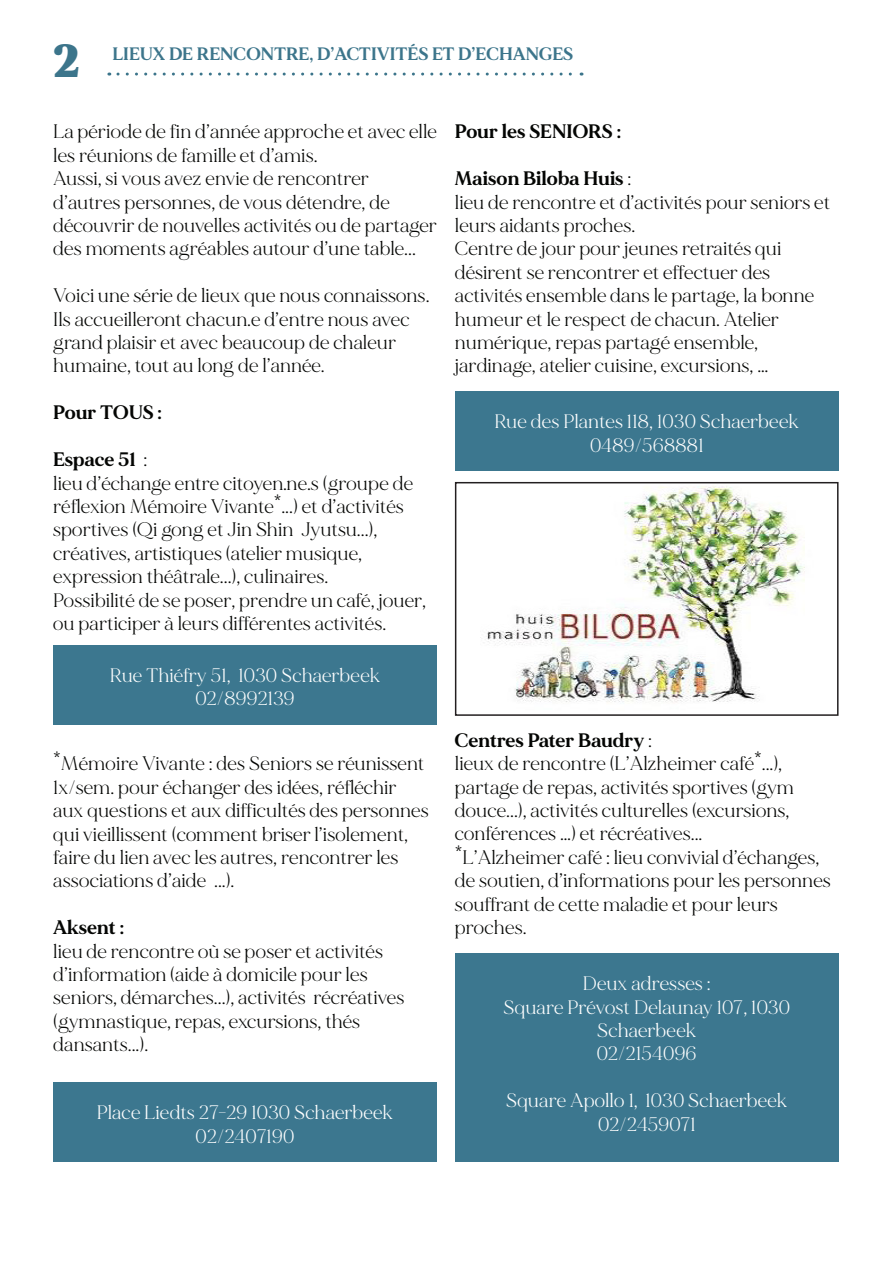
<style>
.page{position:relative;width:893px;height:1263px;background:#fff}
.page>*{position:absolute;margin:0;border:0;box-sizing:border-box;transform-origin:0 0}
.t1{font:900 46.5px "MADE Mirage";color:#3c758b}
.t2{font:19.5px/23.4px "MADE Mirage";color:#040503}
.t3{font:19.5px/23.4px "MADE Mirage";color:#fff;text-align:center}
.t4{font:700 19.5px "MADE Mirage";letter-spacing:.01em;color:#040503}
.t5{font:700 18px "MADE Mirage";color:#3c758b}
.s1{font-weight:400}
</style>
<div class="page">
<svg style="left:118px;top:73px;width:464px;height:3px"></svg>
<div style="left:53px;top:645px;width:384px;height:79px;background:#3c778f"></div>
<div style="left:53px;top:1082px;width:384px;height:79px;background:#3c778f"></div>
<div style="left:455px;top:391px;width:383px;height:80px;background:#3c778f"></div>
<div style="left:455px;top:953px;width:383px;height:208px;background:#3c778f"></div>
<img style="left:480px;top:486px;width:325px;height:217px">
<div style="left:455px;top:482px;width:383px;height:234px;border:2px solid #231f20"></div>
<p class="t1" style="left:53px;top:29px;width:28px">2</p>
<p class="t5" style="left:113px;top:42px;width:462px">LIEUX DE RENCONTRE, D’ACTIVITÉS ET D’ECHANGES</p>
<p class="t2" style="left:53px;top:120px;width:385px">La période de fin d’année approche et avec elle les réunions de famille et d’amis.</p>
<p class="t2" style="left:53px;top:167px;width:385px">Aussi, si vous avez envie de rencontrer d’autres personnes, de vous détendre, de découvrir de nouvelles activités ou de partager des moments agréables autour d’une table...</p>
<p class="t2" style="left:53px;top:284px;width:378px">Voici une série de lieux que nous connaissons.<br>Ils accueilleront chacun.e d’entre nous avec grand plaisir et avec beaucoup de chaleur humaine, tout au long de l’année.</p>
<p class="t4" style="left:53px;top:400px;width:110px">Pour TOUS :</p>
<p class="t4" style="left:53px;top:447px;width:96px">Espace 51 <span class="s1">:</span></p>
<p class="t2" style="left:53px;top:471px;width:361px">lieu d’échange entre citoyen.ne.s (groupe de réflexion Mémoire Vivante*...) et d’activités sportives (Qi gong et Jin Shin Jyutsu...), créatives, artistiques (atelier musique, expression théâtrale...), culinaires.</p>
<p class="t2" style="left:53px;top:588px;width:374px">Possibilité de se poser, prendre un café, jouer, ou participer à leurs différentes activités.</p>
<p class="t3" style="left:110px;top:664px;width:272px">Rue Thiéfry 51, 1030 Schaerbeek</p>
<p class="t3" style="left:195px;top:687px;width:101px">02/8992139</p>
<p class="t2" style="left:53px;top:752px;width:377px">*Mémoire Vivante : des Seniors se réunissent 1x/sem. pour échanger des idées, réfléchir aux questions et aux difficultés des personnes qui vieillissent (comment briser l’isolement, faire du lien avec les autres, rencontrer les associations d’aide ...).</p>
<p class="t4" style="left:53px;top:915px;width:72px">Aksent :</p>
<p class="t2" style="left:53px;top:939px;width:353px">lieu de rencontre où se poser et activités d’information (aide à domicile pour les seniors, démarches...), activités récréatives (gymnastique, repas, excursions, thés dansants...).</p>
<p class="t3" style="left:97px;top:1101px;width:298px">Place Liedts 27-29 1030 Schaerbeek<br>02/2407190</p>
<p class="t4" style="left:455px;top:119px;width:168px">Pour les SENIORS :</p>
<p class="t4" style="left:455px;top:166px;width:178px">Maison Biloba Huis <span class="s1">:</span></p>
<p class="t2" style="left:455px;top:190px;width:377px">lieu de rencontre et d’activités pour seniors et leurs aidants proches.</p>
<p class="t2" style="left:455px;top:237px;width:361px">Centre de jour pour jeunes retraités qui désirent se rencontrer et effectuer des activités ensemble dans le partage, la bonne humeur et le respect de chacun. Atelier numérique, repas partagé ensemble, jardinage, atelier cuisine, excursions, …</p>
<p class="t3" style="left:494px;top:410px;width:306px">Rue des Plantes 118, 1030 Schaerbeek<br>0489/568881</p>
<p class="t4" style="left:455px;top:727px;width:199px">Centres Pater Baudry <span class="s1">:</span></p>
<p class="t2" style="left:455px;top:752px;width:340px">lieux de rencontre (L’Alzheimer café*...), partage de repas, activités sportives (gym douce...), activités culturelles (excursions, conférences …) et récréatives...</p>
<p class="t2" style="left:455px;top:846px;width:378px">*L’Alzheimer café : lieu convivial d’échanges, de soutien, d’informations pour les personnes souffrant de cette maladie et pour leurs proches.</p>
<p class="t3" style="left:583px;top:972px;width:129px">Deux adresses :</p>
<p class="t3" style="left:503px;top:995px;width:288px">Square Prévost Delaunay 107, 1030<br>Schaerbeek</p>
<p class="t3" style="left:597px;top:1042px;width:102px">02/2154096</p>
<p class="t3" style="left:506px;top:1089px;width:283px">Square Apollo 1, 1030 Schaerbeek<br>02/2459071</p>
</div>
